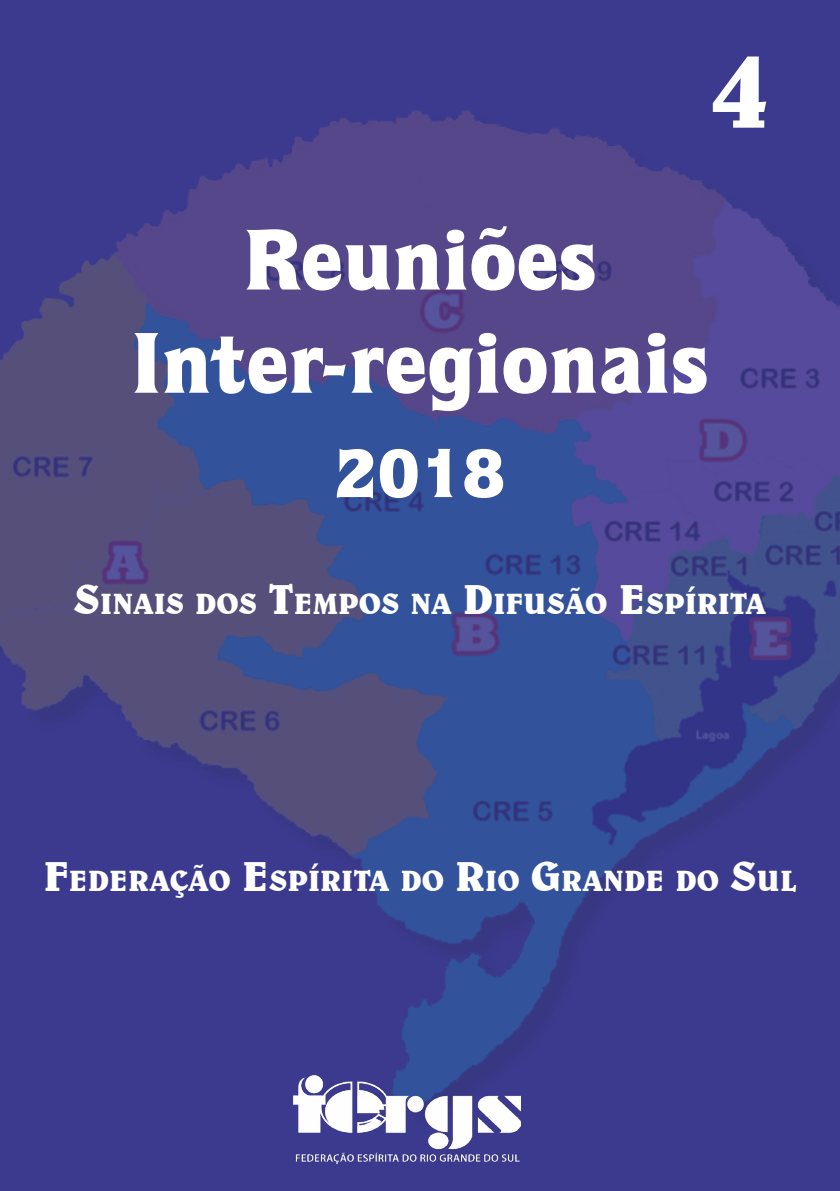
<style>
.page{position:relative;width:840px;height:1191px;background:#fff}
.page>*{position:absolute;margin:0;border:0;box-sizing:border-box;transform-origin:0 0}
.Body_Text_2{font:700 120px "Belwe BT";color:#fff}
.Body_Text_2-2{font:900 86px "Quorum IT Cby BT";color:#fff}
.Body_Text_2-3{font:900 68px "Quorum IT Cby BT";color:#fff}
.Body_Text_2-4{font:700 29.4px "Belwe BT";color:#fff}
.s1{font-size:42px}
</style>
<div class="page">
<div style="left:0;top:0;width:839px;height:1191px;background:#3b3a8e"></div>
<img style="left:0;top:110px;width:839px;height:1018px">
<img style="left:293px;top:1075px;width:227px;height:88px">
<p class="Body_Text_2-2" style="left:243px;top:207px;width:355px">Reuniões</p>
<p class="Body_Text_2" style="left:707px;top:10px;width:65px">4</p>
<p class="Body_Text_2-2" style="left:131px;top:310px;width:579px">Inter-regionais</p>
<p class="Body_Text_2-3" style="left:335px;top:431px;width:171px">2018</p>
<p class="Body_Text_2-4" style="left:74px;top:585px;width:693px"><span class="s1">S</span>INAIS DOS <span class="s1">T</span>EMPOS NA <span class="s1">D</span>IFUSÃO <span class="s1">E</span> SPÍRITA</p>
<p class="Body_Text_2-4" style="left:44px;top:862px;width:754px"><span class="s1">F</span>EDERAÇÃO <span class="s1">E</span> SPÍRITA DO <span class="s1">R</span>IO <span class="s1">G</span>RANDE DO <span class="s1">S</span>UL</p>
</div>
